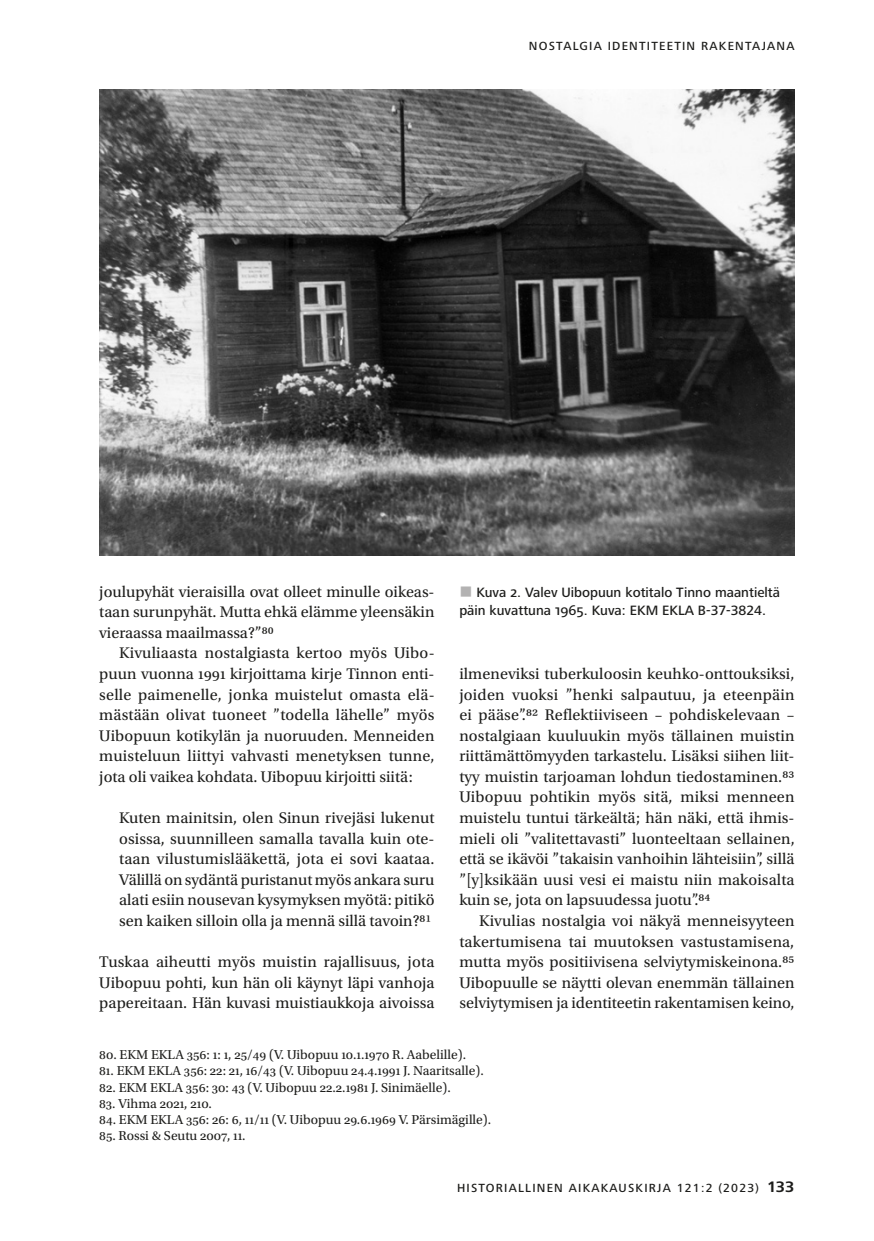
<style>
.page{position:relative;width:874px;height:1241px;background:#fff}
.page>*{position:absolute;margin:0;border:0;box-sizing:border-box;transform-origin:0 0}
.t1{font:16.1px/20.5px "Utopia Std";color:#1d1d1b;text-align:justify}
.t2{font:500 14px/17.8px "Frutiger Next Pro";color:#1d1d1b}
.t3{font:13.65px "Utopia Std";color:#1d1d1b}
.t4{font:500 12.25px "Frutiger Next Pro";letter-spacing:.1em;color:#1d1d1b}
.s1{font-size:16.62px}
.s2{color:#b3b2b2}
.s3{font-weight:700;font-size:15.75px}
</style>
<div class="page">
<img style="left:99px;top:89px;width:695px;height:466px">
<p class="t4" style="left:528px;top:39px;width:267px">NOSTALGIA IDENTITEETIN RAKENTAJANA</p>
<p class="t1" style="left:99px;top:581px;width:336px">joulupyhät vieraisilla ovat olleet minulle oikeas&shy;taan surunpyhät. Mutta ehkä elämme yleensäkin vieraassa maailmassa?”<span class="s1">80</span></p>
<p class="t1" style="left:99px;top:643px;width:336px;text-indent:20px">Kivuliaasta nostalgiasta kertoo myös Uibo&shy;puun vuonna 1991 kirjoittama kirje Tinnon enti&shy;selle paimenelle, jonka muistelut omasta elä&shy;mästään olivat tuoneet ”todella lähelle” myös Uibopuun kotikylän ja nuoruuden. Menneiden muisteluun liittyi vahvasti menetyksen tunne, jota oli vaikea kohdata. Uibopuu kirjoitti siitä:</p>
<p class="t1" style="left:119px;top:807px;width:317px">Kuten mainitsin, olen Sinun rivejäsi lukenut osissa, suunnilleen samalla tavalla kuin ote&shy;taan vilustumislääkettä, jota ei sovi kaataa.<br>Välillä on sydäntä puristanut myös ankara suru alati esiin nousevan kysymyksen myötä: pitikö sen kaiken silloin olla ja mennä sillä tavoin?<span class="s1">81</span></p>
<p class="t1" style="left:99px;top:951px;width:336px">Tuskaa aiheutti myös muistin rajallisuus, jota Uibopuu pohti, kun hän oli käynyt läpi vanhoja papereitaan. Hän kuvasi muistiaukkoja aivoissa</p>
<p class="t2" style="left:459px;top:583px;width:322px"><span class="s2">■</span> Kuva 2. Valev Uibopuun kotitalo Tinno maantieltä päin kuvattuna 1965. Kuva: EKM EKLA B-37-3824.</p>
<p class="t1" style="left:459px;top:663px;width:337px">ilmeneviksi tuberkuloosin keuhko-onttouksiksi, joiden vuoksi ”henki salpautuu, ja eteenpäin ei pääse”.<span class="s1">82</span> Reflektiiviseen – pohdiskelevaan – nostalgiaan kuuluukin myös tällainen muistin riittämättömyyden tarkastelu. Lisäksi siihen liit&shy;tyy muistin tarjoaman lohdun tiedostaminen.<span class="s1">83<br></span>Uibopuu pohtikin myös sitä, miksi menneen muistelu tuntui tärkeältä; hän näki, että ihmis&shy;mieli oli ”valitettavasti” luonteeltaan sellainen, että se ikävöi ”takaisin vanhoihin lähteisiin”, sillä ”[y]ksikään uusi vesi ei maistu niin makoisalta kuin se, jota on lapsuudessa juotu”.<span class="s1">84</span></p>
<p class="t1" style="left:459px;top:910px;width:336px;text-indent:20px">Kivulias nostalgia voi näkyä menneisyyteen takertumisena tai muutoksen vastustamisena, mutta myös positiivisena selviytymiskeinona.<span class="s1">85<br></span>Uibopuulle se näytti olevan enemmän tällainen selviytymisen ja identiteetin rakentamisen keino,</p>
<p class="t3" style="left:99px;top:1047px;width:368px">80. EKM EKLA 356: 1: 1, 25/49 (V. Uibopuu 10.1.1970 R. Aabelille).</p>
<p class="t3" style="left:99px;top:1063px;width:386px">81. EKM EKLA 356: 22: 21, 16/43 (V. Uibopuu 24.4.1991 J. Naaritsalle).</p>
<p class="t3" style="left:99px;top:1079px;width:353px">82. EKM EKLA 356: 30: 43 (V. Uibopuu 22.2.1981 J. Sinimäelle).</p>
<p class="t3" style="left:99px;top:1095px;width:114px">83. Vihma 2021, 210.</p>
<p class="t3" style="left:99px;top:1111px;width:393px">84. EKM EKLA 356: 26: 6, 11/11 (V. Uibopuu 29.6.1969 V. Pärsimägille).</p>
<p class="t3" style="left:99px;top:1128px;width:148px">85. Rossi &amp; Seutu 2007, 11.</p>
<p class="t4" style="left:457px;top:1180px;width:339px">HISTORIALLINEN AIKAKAUSKIRJA 121:2 (2023) <span class="s3">133</span></p>
</div>
